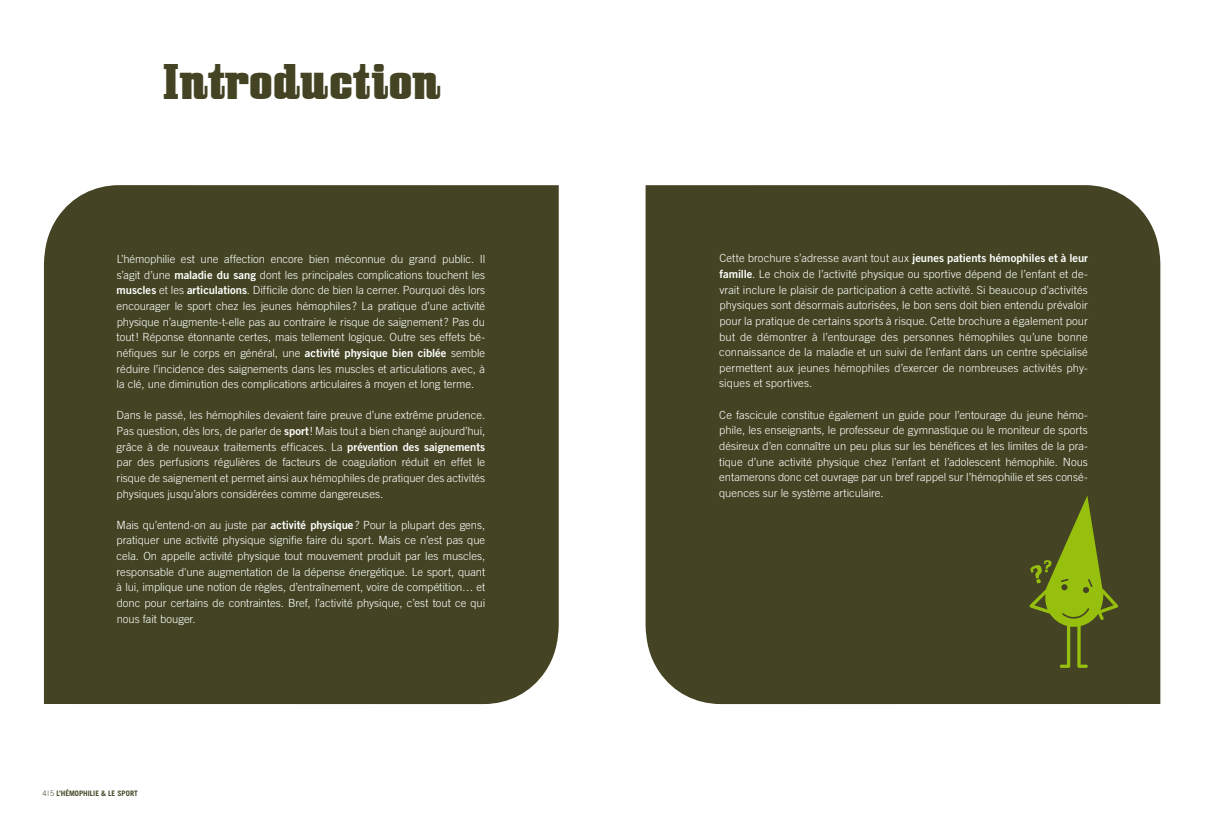
<style>
.page{position:relative;width:1205px;height:815px;background:#fff}
.page>*{position:absolute;margin:0;border:0;box-sizing:border-box;transform-origin:0 0}
.t1{font:43.75px "Bullpen";color:#444424}
.t2{font:300 11.25px/15.6px "Trade Gothic";color:#fff;text-align:justify}
.t3{font:700 7.5px "Trade Gothic";color:#444424}
.s1{font-family:"Trade Gothic Bold Two";font-weight:400}
.s2{font-weight:300}
</style>
<div class="page">
<div style="left:44px;top:185px;width:515px;height:519px;background:#444424"></div>
<div style="left:645px;top:185px;width:515px;height:519px;background:#444424"></div>
<svg style="left:1029px;top:496px;width:89px;height:172px;background:#5f6c1c"></svg>
<h1 class="t1" style="left:162px;top:56px;width:280px">Introduction</h1>
<p class="t2" style="left:117px;top:251px;width:370px">L’hémophilie est une affection encore bien méconnue du grand public. Il s’agit d’une <span class="s1">maladie du sang</span> dont les principales complications touchent les <span class="s1">muscles</span> et les <span class="s1">articulations</span>. Difficile donc de bien la cerner. Pourquoi dès lors encourager le sport chez les jeunes hémophiles ? La pratique d’une activité physique n’augmente-t-elle pas au contraire le risque de saignement ? Pas du tout ! Réponse étonnante certes, mais tellement logique. Outre ses effets bé&shy;néfiques sur le corps en général, une <span class="s1">activité physique bien ciblée</span> semble réduire l’incidence des saignements dans les muscles et articulations avec, à la clé, une diminution des complications articulaires à moyen et long terme.</p>
<p class="t2" style="left:117px;top:408px;width:370px">Dans le passé, les hémophiles devaient faire preuve d’une extrême prudence.<br>Pas question, dès lors, de parler de <span class="s1">sport</span> ! Mais tout a bien changé aujourd’hui, grâce à de nouveaux traitements efficaces. La <span class="s1">prévention des saignements </span>par des perfusions régulières de facteurs de coagulation réduit en effet le risque de saignement et permet ainsi aux hémophiles de pratiquer des activités physiques jusqu’alors considérées comme dangereuses.</p>
<p class="t2" style="left:117px;top:517px;width:370px">Mais qu’entend-on au juste par <span class="s1">activité physique</span> ? Pour la plupart des gens, pratiquer une activité physique signifie faire du sport. Mais ce n’est pas que cela. On appelle activité physique tout mouvement produit par les muscles, responsable d'une augmentation de la dépense énergétique. Le sport, quant à lui, implique une notion de règles, d’entraînement, voire de compétition… et donc pour certains de contraintes. Bref, l’activité physique, c’est tout ce qui nous fait bouger.</p>
<p class="t3" style="left:43px;top:789px;width:97px"><span class="s2">4 | 5</span> L’HÉMOPHILIE &amp; LE SPORT</p>
<p class="t2" style="left:719px;top:250px;width:370px">Cette brochure s’adresse avant tout aux <span class="s1">jeunes patients hémophiles et à leur famille</span>. Le choix de l’activité physique ou sportive dépend de l’enfant et de&shy;vrait inclure le plaisir de participation à cette activité. Si beaucoup d’activités physiques sont désormais autorisées, le bon sens doit bien entendu prévaloir pour la pratique de certains sports à risque. Cette brochure a également pour but de démontrer à l’entourage des personnes hémophiles qu’une bonne connaissance de la maladie et un suivi de l’enfant dans un centre spécialisé permettent aux jeunes hémophiles d’exercer de nombreuses activités phy&shy;siques et sportives.</p>
<p class="t2" style="left:719px;top:407px;width:370px">Ce fascicule constitue également un guide pour l’entourage du jeune hémo&shy;phile, les enseignants, le professeur de gymnastique ou le moniteur de sports désireux d’en connaître un peu plus sur les bénéfices et les limites de la pra&shy;tique d’une activité physique chez l’enfant et l’adolescent hémophile. Nous entamerons donc cet ouvrage par un bref rappel sur l’hémophilie et ses consé&shy;quences sur le système articulaire.</p>
</div>
